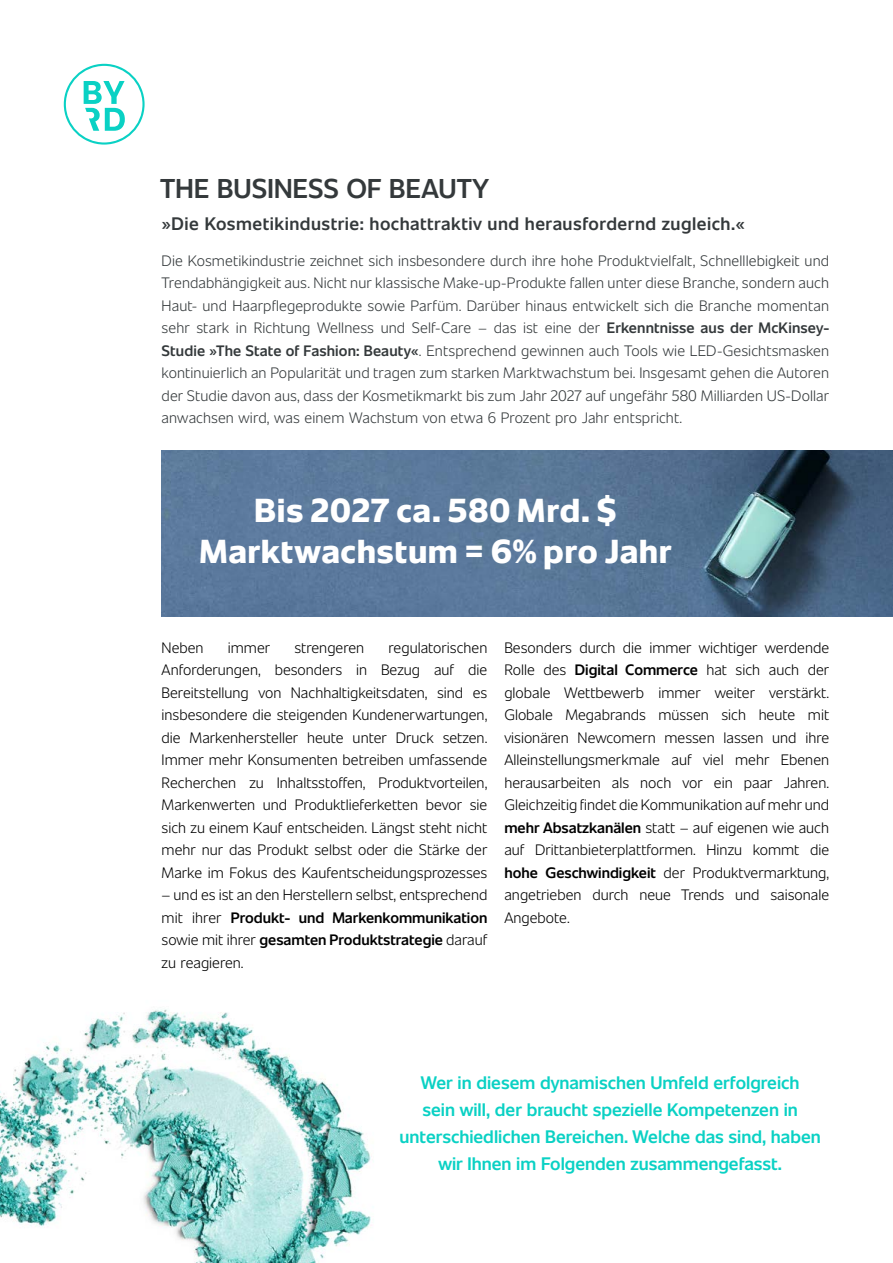
<style>
.page{position:relative;width:893px;height:1263px;background:#fff}
.page>*{position:absolute;margin:0;border:0;box-sizing:border-box;transform-origin:0 0}
.t1{font:900 33px/40.5px "Unitext";letter-spacing:.03em;color:#fff;text-align:center}
.t2{font:600 27px "Unitext";letter-spacing:.01em;color:#34393b}
.t3{font:600 18px/27px "Unitext";color:#0ad1c4;text-align:center}
.t4{font:600 18px "Unitext";letter-spacing:.025em;color:#34393b}
.t5{font:300 15px/22.5px "Unitext";color:#000;text-align:justify}
.t6{font:300 15px/22.5px "Unitext";letter-spacing:.005em;color:#34393b;text-align:justify}
.s1{font-weight:600}
</style>
<div class="page">
<img style="left:0;top:1009px;width:374px;height:254px">
<img style="left:162px;top:450px;width:731px;height:167px">
<svg style="left:64px;top:64px;width:81px;height:81px"></svg>
<h2 class="t2" style="left:160px;top:169px;width:330px">THE BUSINESS OF BEAUTY</h2>
<p class="t4" style="left:162px;top:210px;width:585px">»Die Kosmetikindustrie: hochattraktiv und herausfordernd zugleich.«</p>
<p class="t6" style="left:162px;top:248px;width:669px">Die Kosmetikindustrie zeichnet sich insbesondere durch ihre hohe Produktvielfalt, Schnelllebigkeit und Trendabhängigkeit aus. Nicht nur klassische Make-up-Produkte fallen unter diese Branche, sondern auch Haut- und Haarpflegeprodukte sowie Parfüm. Darüber hinaus entwickelt sich die Branche momentan sehr stark in Richtung Wellness und Self-Care – das ist eine der <span class="s1">Erkenntnisse aus der McKinsey-Studie »The State of Fashion: Beauty«</span>. Entsprechend gewinnen auch Tools wie LED-Gesichtsmasken kontinuierlich an Popularität und tragen zum starken Marktwachstum bei. Insgesamt gehen die Autoren der Studie davon aus, dass der Kosmetikmarkt bis zum Jahr 2027 auf ungefähr 580 Milliarden US-Dollar anwachsen wird, was einem Wachstum von etwa 6 Prozent pro Jahr entspricht.</p>
<h1 class="t1" style="left:199px;top:488px;width:474px">Bis 2027 ca. 580 Mrd. $<br>Marktwachstum = 6% pro Jahr</h1>
<p class="t5" style="left:162px;top:635px;width:327px;text-indent:227px">regulatorischen Anforderungen, besonders in Bezug auf die Bereitstellung von Nachhaltigkeitsdaten, sind es insbesondere die steigenden Kundenerwartungen, die Markenhersteller heute unter Druck setzen.<br>Immer mehr Konsumenten betreiben umfassende Recherchen zu Inhaltsstoffen, Produktvorteilen, Markenwerten und Produktlieferketten bevor sie sich zu einem Kauf entscheiden. Längst steht nicht mehr nur das Produkt selbst oder die Stärke der Marke im Fokus des Kaufentscheidungsprozesses</p>
<p class="t5" style="left:162px;top:882px;width:327px">– und es ist an den Herstellern selbst, entsprechend mit ihrer <span class="s1">Produkt- und Markenkommunikation </span>sowie mit ihrer <span class="s1">gesamten Produktstrategie</span> darauf zu reagieren.</p>
<p class="t5" style="left:162px;top:635px;width:44px">Neben</p>
<p class="t5" style="left:228px;top:635px;width:44px">immer</p>
<p class="t5" style="left:294px;top:635px;width:71px">strengeren</p>
<p class="t5" style="left:504px;top:635px;width:326px">Besonders durch die immer wichtiger werdende Rolle des <span class="s1">Digital Commerce</span> hat sich auch der globale Wettbewerb immer weiter verstärkt.<br>Globale Megabrands müssen sich heute mit visionären Newcomern messen lassen und ihre Alleinstellungsmerkmale auf viel mehr Ebenen herausarbeiten als noch vor ein paar Jahren.<br>Gleichzeitig findet die Kommunikation auf mehr und <span class="s1">mehr Absatzkanälen</span> statt – auf eigenen wie auch auf Drittanbieterplattformen. Hinzu kommt die <span class="s1">hohe Geschwindigkeit</span> der Produktvermarktung, angetrieben durch neue Trends und saisonale Angebote.</p>
<p class="t3" style="left:400px;top:1068px;width:423px">Wer in diesem dynamischen Umfeld erfolgreich<br>sein will, der braucht spezielle Kompetenzen in unterschiedlichen Bereichen. Welche das sind, haben wir Ihnen im Folgenden zusammengefasst.</p>
</div>
